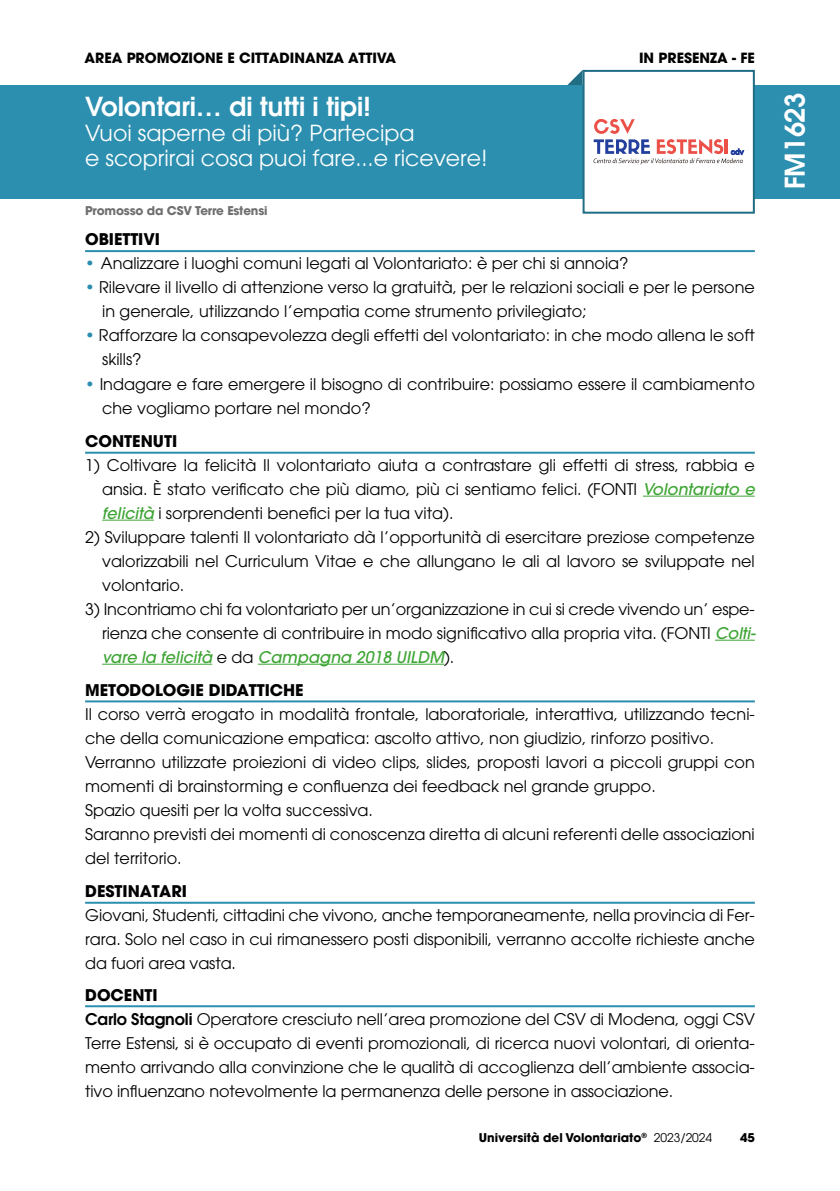
<style>
.page{position:relative;width:840px;height:1191px;background:#fff}
.page>*{position:absolute;margin:0;border:0;box-sizing:border-box;transform-origin:0 0}
.t1{font:600 27px "Avant Garde";letter-spacing:-.005em;color:#fff}
.t2{font:600 26px "Avant Garde";color:#fff}
.t3{font:22px/25px "Avant Garde";color:#fff}
.t4{font:16px/24px "Avant Garde";color:#000}
.t5{font:700 16px "Avant Garde";color:#000}
.t6{font:700 14px "Avant Garde";color:#000}
.t7{font:700 12px "Avant Garde";color:#000}
.t8{font:700 12px "Avant Garde";letter-spacing:-.015em;color:#706f6f}
.s1{color:#2c8faf}
.s2{font-weight:500;font-style:italic;color:#3fa535}
.s3{font-weight:700}
.s4{font-weight:600}
.s5{font-weight:400}
</style>
<div class="page">
<div style="left:0;top:85px;width:839px;height:113px;background:#2c8faf"></div>
<hr style="left:642px;top:496px;width:112px;height:1px;background:#3fa535">
<hr style="left:102px;top:520px;width:52px;height:1px;background:#3fa535">
<hr style="left:714px;top:640px;width:40px;height:1px;background:#3fa535">
<hr style="left:102px;top:664px;width:110px;height:1px;background:#3fa535">
<hr style="left:258px;top:664px;width:186px;height:1px;background:#3fa535">
<hr style="left:85px;top:250px;width:669px;height:2px;background:#2c8faf">
<hr style="left:85px;top:452px;width:669px;height:2px;background:#2c8faf">
<hr style="left:85px;top:700px;width:669px;height:2px;background:#2c8faf">
<hr style="left:85px;top:901px;width:669px;height:2px;background:#2c8faf">
<hr style="left:85px;top:1005px;width:669px;height:2px;background:#2c8faf">
<div style="left:582px;top:70px;width:172px;height:144px;background:#fff;border:2px solid #206d84"></div>
<svg style="left:567px;top:70px;width:15px;height:15px"></svg>
<svg style="left:593px;top:119px;width:150px;height:46px"></svg>
<p class="t6" style="left:84px;top:49px;width:313px">AREA PROMOZIONE E CITTADINANZA ATTIVA</p>
<p class="t6" style="left:638px;top:49px;width:47px">IN PRESENZA</p>
<p class="t6" style="left:731px;top:49px;width:16px">- FE</p>
<h2 class="t2" style="left:85px;top:89px;width:287px">Volontari… di tutti i tipi!</h2>
<h3 class="t3" style="left:85px;top:120px;width:404px">Vuoi saperne di più? Partecipa<br>e scoprirai cosa puoi fare...e ricevere!</h3>
<p class="t8" style="left:85px;top:203px;width:184px">PROMOSSO DA CSV TERRE ESTENSI</p>
<p class="t5" style="left:85px;top:229px;width:76px">OBIETTIVI</p>
<p class="t4" style="left:85px;top:251px;width:544px"><span class="s1">•</span> Analizzare i luoghi comuni legati al Volontariato: è per chi si annoia?</p>
<p class="t4" style="left:102px;top:275px;width:653px;text-indent:-17px"><span class="s1">•</span> Rilevare il livello di attenzione verso la gratuità, per le relazioni sociali e per le persone in generale, utilizzando l’empatia come strumento privilegiato;</p>
<p class="t4" style="left:102px;top:323px;width:653px;text-indent:-17px"><span class="s1">•</span> Rafforzare la consapevolezza degli effetti del volontariato: in che modo allena le soft skills?</p>
<p class="t4" style="left:102px;top:371px;width:653px;text-indent:-17px"><span class="s1">•</span> Indagare e fare emergere il bisogno di contribuire: possiamo essere il cambiamento che vogliamo portare nel mondo?</p>
<p class="t5" style="left:85px;top:430px;width:91px">CONTENUTI</p>
<p class="t4" style="left:102px;top:453px;width:654px;text-align:justify;text-indent:-17px">1) Coltivare la felicità Il volontariato aiuta a contrastare gli effetti di stress, rabbia e ansia. è stato verificato che più diamo, più ci sentiamo felici. (FONTI <span class="s2">Volontariato e felicità</span> i sorprendenti benefici per la tua vita).</p>
<p class="t4" style="left:102px;top:525px;width:653px;text-align:justify;text-indent:-17px">2) Sviluppare talenti Il volontariato dà l’opportunità di esercitare preziose competenze valorizzabili nel Curriculum Vitae e che allungano le ali al lavoro se sviluppate nel volontario.</p>
<p class="t4" style="left:102px;top:597px;width:655px;text-align:justify;text-indent:-17px">3) Incontriamo chi fa volontariato per un’organizzazione in cui si crede vivendo un’ espe&shy;rienza che consente di contribuire in modo significativo alla propria vita. (FONTI <span class="s2">Colti&shy;vare la felicità</span> e da <span class="s2">Campagna 2018 UILDM</span>).</p>
<p class="t5" style="left:85px;top:679px;width:220px">METODOLOGI E DIDATTICHE</p>
<p class="t4" style="left:85px;top:702px;width:671px">Il corso verrà erogato in modalità frontale, laboratoriale, interattiva, utilizzando tecni&shy;che della comunicazione empatica: ascolto attivo, non giudizio, rinforzo positivo.<br>Verranno utilizzate proiezioni di video clips, slides, proposti lavori a piccoli gruppi con momenti di brainstorming e confluenza dei feedback nel grande gruppo.<br>Spazio quesiti per la volta successiva.<br>Saranno previsti dei momenti di conoscenza diretta di alcuni referenti delle associazioni del territorio.</p>
<p class="t5" style="left:85px;top:880px;width:94px">DESTINATARI</p>
<p class="t4" style="left:85px;top:903px;width:670px;text-align:justify">Giovani, Studenti, cittadini che vivono, anche temporaneamente, nella provincia di Fer&shy;rara. Solo nel caso in cui rimanessero posti disponibili, verranno accolte richieste anche da fuori area vasta.</p>
<p class="t4" style="left:85px;top:983px;width:671px"><span class="s3">DOCENTI<br></span><span class="s4">Carlo Stagnoli</span> Operatore cresciuto nell’area promozione del CSV di Modena, oggi CSV Terre Estensi, si è occupato di eventi promozionali, di ricerca nuovi volontari, di orienta&shy;mento arrivando alla convinzione che le qualità di accoglienza dell’ambiente associa&shy;tivo influenzano notevolmente la permanenza delle persone in associazione.</p>
<p class="t7" style="left:478px;top:1129px;width:235px">UNIVERSITÀ DEL VOLONTARIATO<sup>®</sup> <span class="s5">2023/2024</span></p>
<p class="t7" style="left:739px;top:1129px;width:16px">45</p>
<h1 class="t1" style="left:776px;top:189px;width:99px;rotate:-90deg">FM1623</h1>
</div>
